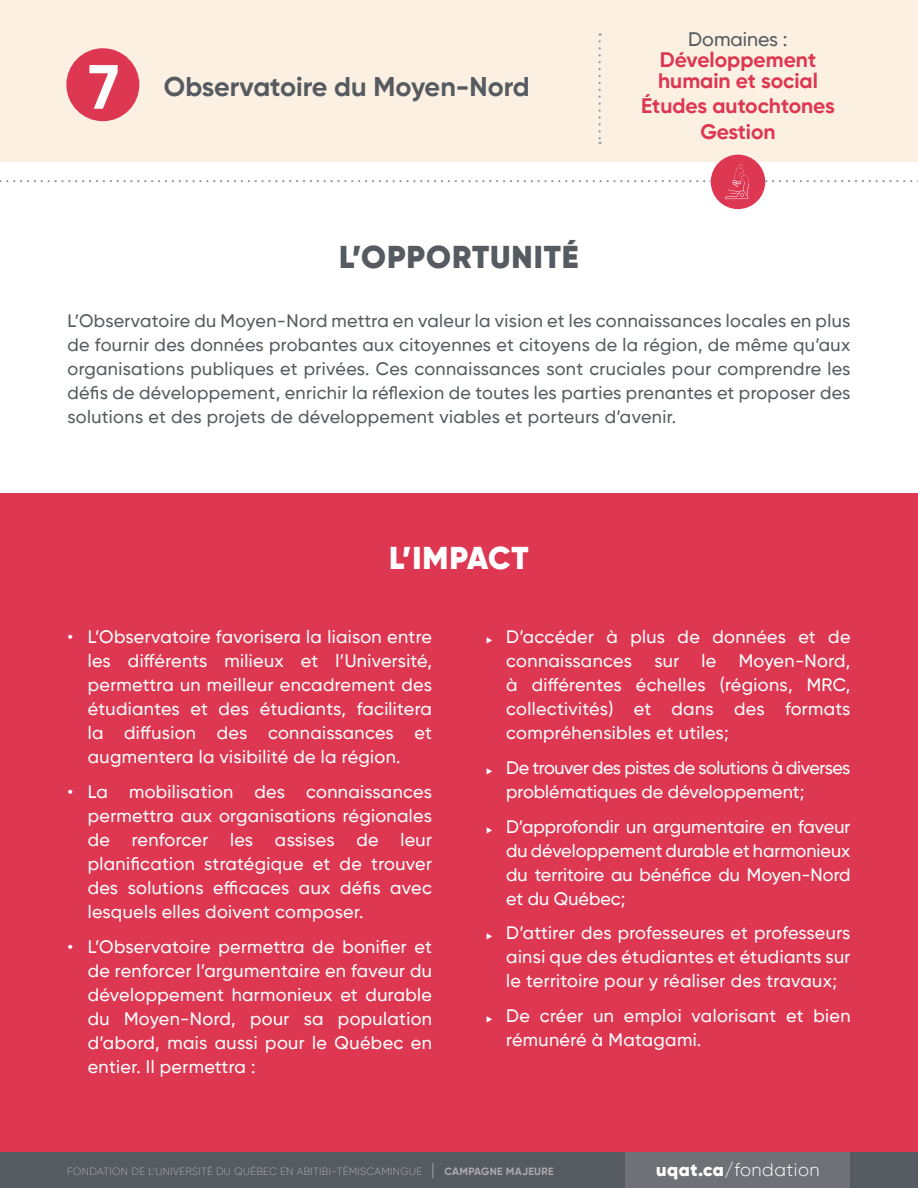
<style>
.page{position:relative;width:918px;height:1188px;background:#fff}
.page>*{position:absolute;margin:0;border:0;box-sizing:border-box;transform-origin:0 0}
.t1{font:700 62.4px "Gilroy";color:#fff}
.courant{font:900 31.5px "Gilroy";letter-spacing:.03em;color:#565b61}
.courant-2{font:900 31.5px "Gilroy";letter-spacing:.02em;color:#fff}
.t2{font:700 27px "Gilroy";color:#565b61}
.courant-3{font:700 21px/21px "Gilroy";color:#dd3752}
.courant-4{font:500 19.5px "Gilroy";color:#565b61}
.t3{font:500 18px/24px "Gilroy";letter-spacing:.02em;color:#fff;text-align:justify}
.Courant_3{font:500 18px/24px "Gilroy";letter-spacing:.02em;color:#565b61;text-align:justify}
.t4{font:500 18px/24px "Gilroy";letter-spacing:-.02em;color:#fff}
.t5{font:300 18px "Gilroy";letter-spacing:.03em;color:#fff}
.t6{font:300 10.5px "Gilroy";letter-spacing:.03em;color:#acaaad}
.s1{font-size:16.5px}
.s2{font-weight:700}
.s3{font-weight:900}
</style>
<div class="page">
<div style="left:0;top:0;width:918px;height:162px;background:#fbf0e1"></div>
<div style="left:0;top:494px;width:918px;height:658px;background:#dd3752"></div>
<svg style="left:598px;top:33px;width:3px;height:111px"></svg>
<div style="left:66px;top:48px;width:73px;height:73px;background:#dd3752;border-radius:50%"></div>
<div style="left:0;top:1152px;width:918px;height:36px;background:#565b61"></div>
<div style="left:626px;top:1152px;width:224px;height:36px;background:#707176"></div>
<div style="left:711px;top:155px;width:54px;height:54px;background:#dd3752;border-radius:50%"></div>
<svg style="left:0;top:164px;width:918px;height:35px"></svg>
<p class="t1" style="left:89px;top:48px;width:32px">7</p>
<p class="t2" style="left:164px;top:69px;width:367px">Observatoire du Moyen-Nord</p>
<p class="courant" style="left:339px;top:237px;width:241px">L’OPPORTUNITÉ</p>
<p class="courant-4" style="left:688px;top:27px;width:101px">Domaines :</p>
<p class="courant-3" style="left:658px;top:49px;width:161px">Développement humain et social</p>
<p class="courant-3" style="left:641px;top:95px;width:195px">Études autochtones</p>
<p class="courant-3" style="left:700px;top:121px;width:77px">Gestion</p>
<p class="Courant_3" style="left:68px;top:309px;width:785px">L’Observatoire du Moyen-Nord mettra en valeur la vision et les connaissances locales en plus de fournir des données probantes aux citoyennes et citoyens de la région, de même qu’aux organisations publiques et privées. Ces connaissances sont cruciales pour comprendre les défis de développement, enrichir la réflexion de toutes les parties prenantes et proposer des solutions et des projets de développement viables et porteurs d’avenir.</p>
<p class="courant-2" style="left:389px;top:538px;width:141px">L’IMPACT</p>
<p class="t3" style="left:88px;top:625px;width:346px;text-indent:-20px">• L’Observatoire favorisera la liaison entre les différents milieux et l’Université, permettra un meilleur encadrement des étudiantes et des étudiants, facilitera la diffusion des connaissances et augmentera la visibilité de la région.</p>
<p class="t3" style="left:88px;top:779px;width:346px;text-indent:-20px">• La mobilisation des connaissances permettra aux organisations régionales de renforcer les assises de leur planification stratégique et de trouver des solutions efficaces aux défis avec lesquels elles doivent composer.</p>
<p class="t3" style="left:88px;top:934px;width:346px;text-indent:-20px">• L’Observatoire permettra de bonifier et de renforcer l’argumentaire en faveur du développement harmonieux et durable du Moyen-Nord, pour sa population d’abord, mais aussi pour le Québec en entier. Il permettra :</p>
<p class="t3" style="left:506px;top:625px;width:346px">D’accéder à plus de données et de connaissances sur le Moyen-Nord, à différentes échelles (régions, MRC, collectivités) et dans des formats compréhensibles et utiles;</p>
<p class="t4" style="left:506px;top:755px;width:346px">De trouver des pistes de solutions à diverses problématiques de développement;</p>
<p class="t3" style="left:506px;top:814px;width:346px">D’approfondir un argumentaire en faveur du développement durable et harmonieux du territoire au bénéfice du Moyen-Nord et du Québec;</p>
<p class="t3" style="left:506px;top:921px;width:346px">D’attirer des professeures et professeurs ainsi que des étudiantes et étudiants sur le territoire pour y réaliser des travaux;</p>
<p class="t3" style="left:506px;top:1004px;width:346px">De créer un emploi valorisant et bien rémunéré à Matagami.</p>
<p class="t6" style="left:67px;top:1165px;width:488px">FONDATION DE L’UNIVERSITÉ DU QUÉBEC EN ABITIBI-TÉMISCAMINGUE <span class="s1">|</span> <span class="s2">CAMPAGNE MAJEURE</span></p>
<p class="t5" style="left:656px;top:1159px;width:165px"><span class="s3">uqat.ca</span>/fondation</p>
</div>
